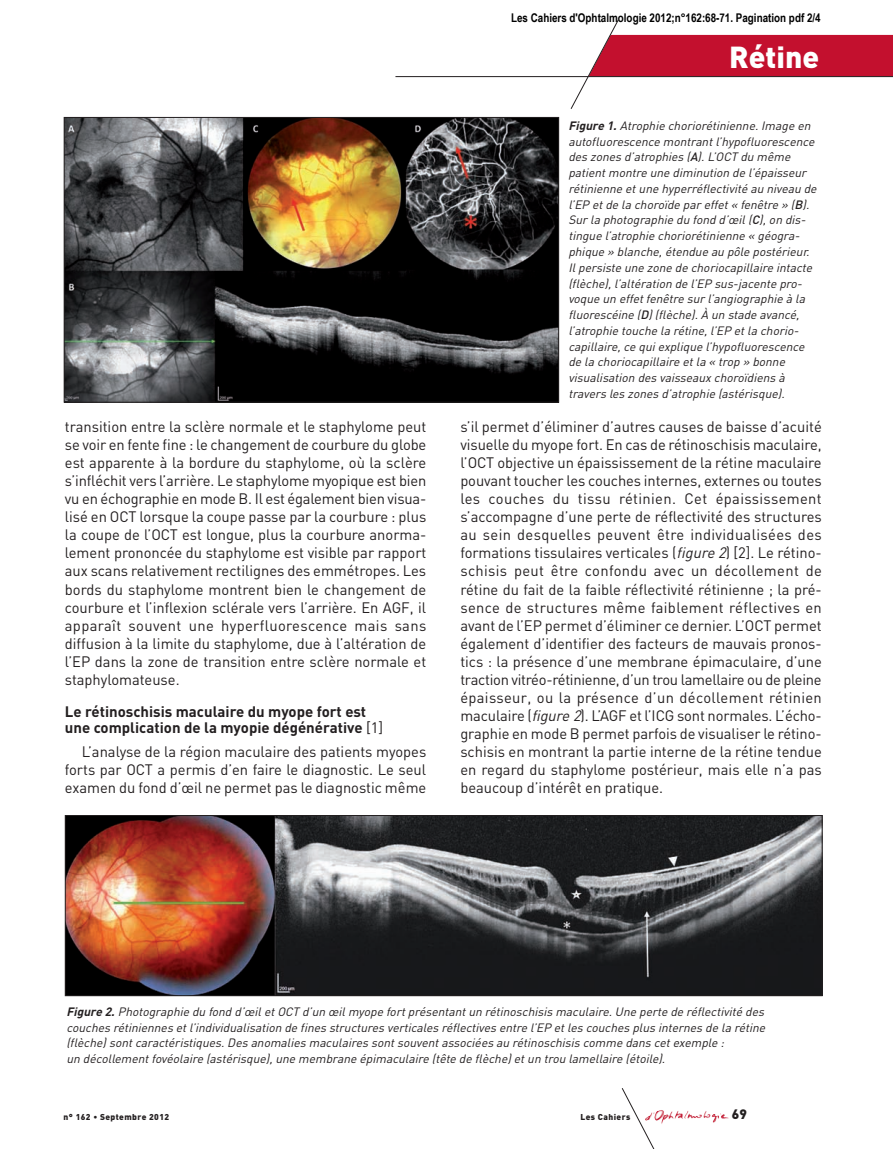
<style>
.page{position:relative;width:893px;height:1149px;background:#fff}
.page>*{position:absolute;margin:0;border:0;box-sizing:border-box;transform-origin:0 0}
.t1{font:900 30px "DIN";color:#fff}
.t2{font:15px/18px "DIN";color:#231f20;text-align:justify}
.t3{font:700 15px/15.8px "DIN";color:#231f20}
.t4{font:900 13.5px "DIN";color:#231f20}
.t5{font:italic 12px/15.8px "DIN";color:#231f20}
.t6{font:700 12px "Arial Narrow";color:#000}
.t7{font:900 8.4px "DIN";letter-spacing:.05em;color:#231f20}
.s1{font-weight:400}
.s2{font-weight:700}
.s3{font-weight:500}
.s4{font-style:italic}
</style>
<div class="page">
<img style="left:667px;top:1111px;width:62px;height:12px">
<svg style="left:622px;top:1088px;width:45px;height:60px"></svg>
<hr style="left:395px;top:76px;width:498px;height:1px;background:#231f20">
<svg style="left:571px;top:20px;width:322px;height:89px"></svg>
<img style="left:66px;top:119px;width:491px;height:281px">
<div style="left:64px;top:117px;width:495px;height:285px;border:1px solid #231f20"></div>
<img style="left:67px;top:816px;width:753px;height:177px">
<div style="left:65px;top:814px;width:757px;height:181px;border:1px solid #231f20"></div>
<p class="t6" style="left:511px;top:10px;width:311px">Les Cahiers d'Ophtalmologie 2012;n°162:68-71. Pagination pdf 2/4</p>
<p class="t1" style="left:729px;top:46px;width:91px">Rétine</p>
<p class="t2" style="left:65px;top:419px;width:363px">transition entre la sclère normale et le staphylome peut se voir en fente fine : le changement de courbure du globe est apparente à la bordure du staphylome, où la sclère s’infléchit vers l’arrière. Le staphylome myopique est bien vu en échographie en mode B. Il est également bien visua&shy;lisé en OCT lorsque la coupe passe par la courbure : plus la coupe de l’OCT est longue, plus la courbure anorma&shy;lement prononcée du staphylome est visible par rapport aux scans relativement rectilignes des emmétropes. Les bords du staphylome montrent bien le changement de courbure et l’inflexion sclérale vers l’arrière. En AGF, il apparaît souvent une hyperfluorescence mais sans diffusion à la limite du staphylome, due à l’altération de l’EP dans la zone de transition entre sclère normale et staphylomateuse.</p>
<p class="t3" style="left:65px;top:705px;width:320px">Le rétinoschisis maculaire du myope fort est une complication de la myopie dégénérative <span class="s1">[1]</span></p>
<p class="t2" style="left:65px;top:743px;width:363px;text-indent:17px">L’analyse de la région maculaire des patients myopes forts par OCT a permis d’en faire le diagnostic. Le seul examen du fond d’œil ne permet pas le diagnostic même</p>
<p class="t5" style="left:568px;top:119px;width:252px"><span class="s2">Figure 1.</span> Atrophie choriorétinienne.Image en autofluorescence montrantl’hypofluorescence des zones d’atrophies (<span class="s3">A</span>).L’OCT du même patientmontre une diminution de l’épaisseur rétinienne etune hyperréflectivité au niveau de l’EP etde la choroïde par effet« fenêtre » (<span class="s3">B</span>).<br>Sur la photographie du fond d’œil(<span class="s3">C</span>),on dis&shy;tingue l’atrophie choriorétinienne « géogra&shy;phique » blanche,étendue au pôle postérieur.<br>Ilpersiste une zone de choriocapillaire intacte (flèche),l’altération de l’EP sus-jacente pro&shy;voque un effetfenêtre sur l’angiographie à la fluorescéine (<span class="s3">D</span>)(flèche).À un stade avancé, l’atrophie touche la rétine,l’EP etla chorio - capillaire,ce quiexplique l’hypofluorescence de la choriocapillaire etla « trop » bonne visualisation des vaisseaux choroïdiens à travers les zones d’atrophie (astérisque).</p>
<p class="t2" style="left:460px;top:419px;width:363px">s’il permet d’éliminer d’autres causes de baisse d’acuité visuelle du myope fort. En cas de rétinoschisis maculaire, l’OCT objective un épaississement de la rétine maculaire pouvant toucher les couches internes, externes ou toutes les couches du tissu rétinien. Cet épaississement s’accom pagne d’une perte de réflectivité des structures au sein desquelles peuvent être individualisées des formations tissulaires verticales (<span class="s4">figure 2</span>) [2]. Le rétino&shy;schisis peut être confondu avec un décollement de rétine du fait de la faible réflectivité rétinienne ; la pré&shy;sence de structures même faiblement réflectives en avant de l’EP permet d’éliminer ce dernier. L’OCT permet également d’identifier des facteurs de mauvais pronos&shy;tics : la présence d’une membrane épimaculaire, d’une traction vitréo- rétinienne, d’un trou lamellaire ou de pleine épaisseur, ou la présence d’un décollement rétinien maculaire (<span class="s4">figure2</span>). L’AGF et l’ICG sont normales. L’écho&shy;graphie en mode B permet parfois de visualiser le rétino - schisis en montrant la partie interne de la rétine tendue en regard du staphylome postérieur, mais elle n’a pas beaucoup d’intérêt en pratique.</p>
<p class="t5" style="left:66px;top:1004px;width:703px"><span class="s2">Figure 2.</span> Photographie du fond d’œiletOCT d’un œilmyope fortprésentantun rétinoschisis maculaire.Une perte de réflectivité des couches rétiniennes etl’individualisation de fines structures verticales réflectives entre l’EP etles couches plus internes de la rétine (flèche)sontcaractéristiques.Des anomalies maculaires sontsouventassociées au rétinoschisis comme dans cetexemple :<br>un décollementfovéolaire (astérisque),une membrane épimaculaire (tête de flèche)etun trou lamellaire (étoile).</p>
<p class="t7" style="left:64px;top:1113px;width:107px">n° 162 • Septembre 2012</p>
<p class="t7" style="left:580px;top:1113px;width:51px">Les Cahiers</p>
<p class="t4" style="left:732px;top:1108px;width:16px">69</p>
</div>
